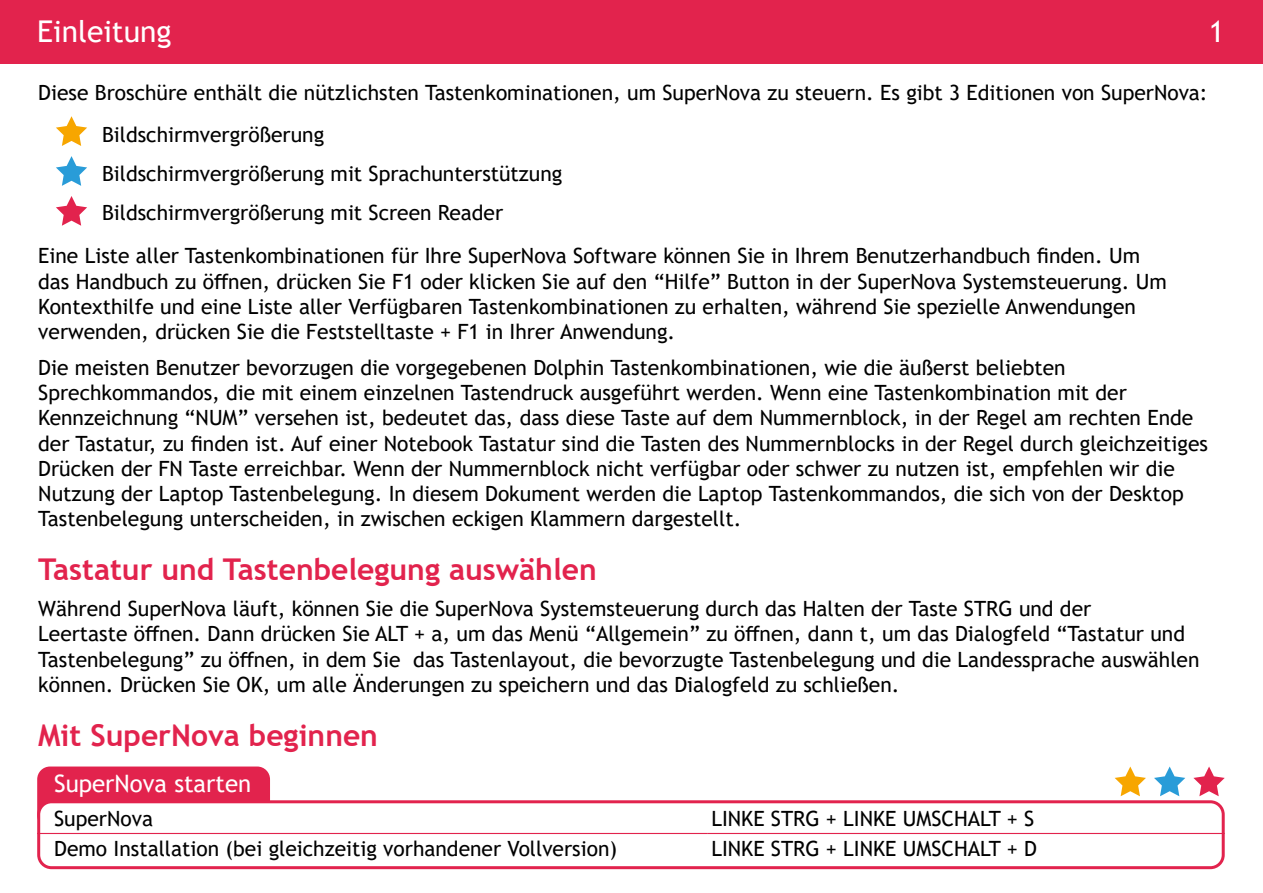
<style>
.page{position:relative;width:1263px;height:893px;background:#fff}
.page>*{position:absolute;margin:0;border:0;box-sizing:border-box;transform-origin:0 0}
.t1{font:700 30px "Trebuchet MS";color:#e2234d}
.t2{font:30px "Trebuchet MS";color:#fff}
.t3{font:24px "Trebuchet MS";color:#fff}
.t4{font:21px/25.2px "Trebuchet MS";color:#000}
</style>
<div class="page">
<div style="left:0;top:0;width:1263px;height:64px;background:#e2234d"></div>
<svg style="left:1115px;top:766px;width:31px;height:30px"></svg>
<svg style="left:1154px;top:766px;width:31px;height:30px"></svg>
<svg style="left:1193px;top:766px;width:32px;height:30px"></svg>
<div style="left:37px;top:766px;width:233px;height:62px;background:#e2234d;border-radius:13px"></div>
<div style="left:39px;top:802px;width:1184px;height:66px;background:#fff;border-radius:13px"></div>
<div style="left:37px;top:800px;width:1188px;height:69px;border:3px solid #e2234d;border-radius:13px"></div>
<svg style="left:56px;top:116px;width:31px;height:30px"></svg>
<svg style="left:56px;top:156px;width:31px;height:30px"></svg>
<svg style="left:56px;top:196px;width:31px;height:30px"></svg>
<hr style="left:37px;top:833px;width:670px;height:1px;background:#e2234d">
<hr style="left:707px;top:833px;width:518px;height:1px;background:#e2234d">
<h1 class="t2" style="left:37px;top:13px;width:136px">Einleitung</h1>
<h1 class="t2" style="left:1209px;top:13px;width:17px">1</h1>
<p class="t4" style="left:102px;top:71px;width:1107px;line-height:42px;text-indent:-64px">Diese Broschüre enthält die nützlichsten Tastenkominationen, um SuperNova zu steuern. Es gibt 3 Editionen von SuperNova:<br>Bildschirmvergrößerung</p>
<p class="t4" style="left:102px;top:154px;width:462px;line-height:39px">Bildschirmvergrößerung mit Sprachunterstützung<br>Bildschirmvergrößerung mit Screen Reader</p>
<p class="t4" style="left:38px;top:243px;width:1130px">Eine Liste aller Tastenkombinationen für Ihre SuperNova Software können Sie in Ihrem Benutzerhandbuch finden. Um das Handbuch zu öffnen, drücken Sie F1 oder klicken Sie auf den “Hilfe” Button in der SuperNova Systemsteuerung. Um Kontexthilfe und eine Liste aller Verfügbaren Tastenkombinationen zu erhalten, während Sie spezielle Anwendungen verwenden, drücken Sie die Feststelltaste + F1 in Ihrer Anwendung.</p>
<p class="t4" style="left:38px;top:355px;width:1171px">Die meisten Benutzer bevorzugen die vorgegebenen Dolphin Tastenkombinationen, wie die äußerst beliebten Sprechkommandos, die mit einem einzelnen Tastendruck ausgeführt werden. Wenn eine Tastenkombination mit der Kennzeichnung “NUM” versehen ist, bedeutet das, dass diese Taste auf dem Nummernblock, in der Regel am rechten Ende der Tastatur, zu finden ist. Auf einer Notebook Tastatur sind die Tasten des Nummernblocks in der Regel durch gleichzeitiges Drücken der FN Taste erreichbar. Wenn der Nummernblock nicht verfügbar oder schwer zu nutzen ist, empfehlen wir die Nutzung der Laptop Tastenbelegung. In diesem Dokument werden die Laptop Tastenkommandos, die sich von der Desktop Tastenbelegung unterscheiden, in zwischen eckigen Klammern dargestellt.</p>
<h1 class="t1" style="left:38px;top:551px;width:560px">Tastatur und Tastenbelegung auswählen</h1>
<p class="t4" style="left:38px;top:596px;width:1163px">Während SuperNova läuft, können Sie die SuperNova Systemsteuerung durch das Halten der Taste STRG und der<br>Leertaste öffnen. Dann drücken Sie ALT + a, um das Menü “Allgemein” zu öffnen, dann t, um das Dialogfeld “Tastatur und Tastenbelegung” zu öffnen, in dem Sie das Tastenlayout, die bevorzugte Tastenbelegung und die Landessprache auswählen können. Drücken Sie OK, um alle Änderungen zu speichern und das Dialogfeld zu schließen.</p>
<h1 class="t1" style="left:38px;top:716px;width:341px">Mit SuperNova beginnen</h1>
<p class="t3" style="left:54px;top:768px;width:199px">SuperNova starten</p>
<p class="t4" style="left:54px;top:806px;width:100px">SuperNova</p>
<p class="t4" style="left:711px;top:806px;width:324px">LINKE STRG + LINKE UMSCHALT + S</p>
<p class="t4" style="left:54px;top:836px;width:564px">Demo Installation (bei gleichzeitig vorhandener Vollversion)</p>
<p class="t4" style="left:711px;top:836px;width:327px">LINKE STRG + LINKE UMSCHALT + D</p>
</div>
